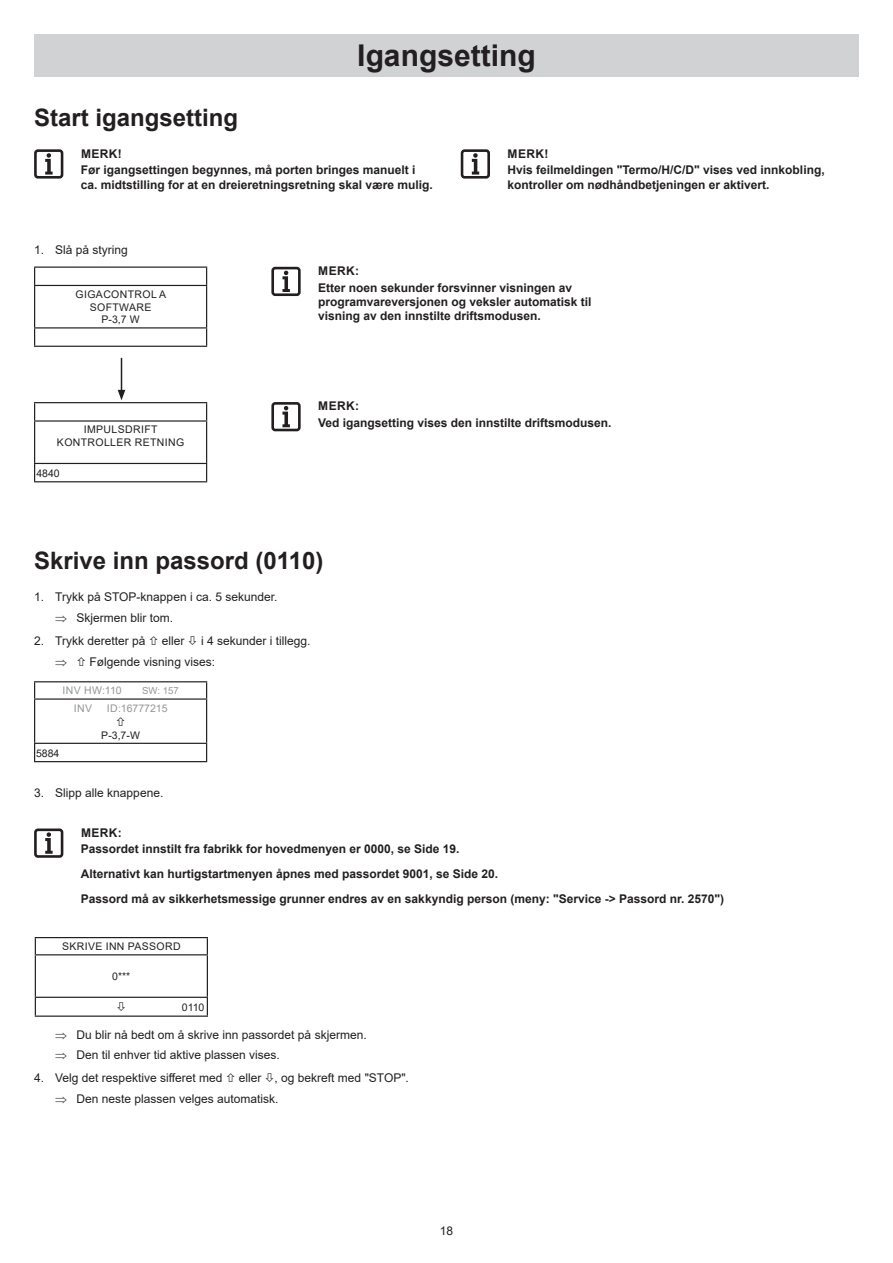
<style>
.page{position:relative;width:893px;height:1263px;background:#fff}
.page>*{position:absolute;margin:0;border:0;box-sizing:border-box;transform-origin:0 0}
.t1{font:700 30px "Arial";color:#231f20}
.t2{font:700 24px "Arial";color:#231f20}
.t3{font:700 12px/16.5px "Arial";color:#231f20}
.t4{font:12px/20.7px "Arial";color:#231f20}
.t5{font:10.5px/12.6px "Arial";letter-spacing:.035em;color:#231f20;text-align:center}
.t6{font:10.5px "Arial";color:#939598}
.t7{font:9.6px "Arial";color:#939598}
</style>
<div class="page">
<div style="left:34px;top:34px;width:825px;height:43px;background:#d1d2d4"></div>
<div style="left:34px;top:828px;width:29px;height:30px;border:3px solid #231f20;border-radius:3px"></div>
<svg style="left:45px;top:832px;width:8px;height:22px"></svg>
<hr style="left:121px;top:358px;width:1px;height:34px;background:#231f20">
<svg style="left:118px;top:390px;width:7px;height:10px"></svg>
<hr style="left:34px;top:266px;width:173px;height:2px;background:#231f20">
<svg style="left:34px;top:268px;width:1px;height:17px"></svg>
<svg style="left:206px;top:268px;width:1px;height:17px"></svg>
<hr style="left:34px;top:285px;width:173px;height:1px;background:#231f20">
<hr style="left:34px;top:286px;width:1px;height:41px;background:#231f20">
<hr style="left:206px;top:286px;width:1px;height:41px;background:#231f20">
<hr style="left:34px;top:327px;width:173px;height:1px;background:#231f20">
<svg style="left:34px;top:328px;width:1px;height:18px"></svg>
<svg style="left:206px;top:328px;width:1px;height:18px"></svg>
<hr style="left:34px;top:346px;width:173px;height:1px;background:#231f20">
<hr style="left:35px;top:937px;width:173px;height:1px;background:#231f20">
<svg style="left:35px;top:938px;width:1px;height:16px"></svg>
<svg style="left:207px;top:938px;width:1px;height:16px"></svg>
<hr style="left:35px;top:954px;width:173px;height:1px;background:#231f20">
<hr style="left:35px;top:955px;width:1px;height:42px;background:#231f20">
<hr style="left:207px;top:955px;width:1px;height:42px;background:#231f20">
<hr style="left:35px;top:997px;width:173px;height:1px;background:#231f20">
<svg style="left:35px;top:998px;width:1px;height:17px"></svg>
<svg style="left:207px;top:998px;width:1px;height:17px"></svg>
<hr style="left:35px;top:1015px;width:173px;height:2px;background:#231f20">
<div style="left:271px;top:267px;width:30px;height:29px;border:3px solid #231f20;border-radius:3px"></div>
<svg style="left:282px;top:271px;width:8px;height:21px"></svg>
<div style="left:271px;top:402px;width:30px;height:29px;border:3px solid #231f20;border-radius:3px"></div>
<svg style="left:282px;top:406px;width:8px;height:21px"></svg>
<hr style="left:34px;top:402px;width:173px;height:1px;background:#231f20">
<svg style="left:34px;top:403px;width:1px;height:17px"></svg>
<svg style="left:206px;top:403px;width:1px;height:17px"></svg>
<hr style="left:34px;top:420px;width:173px;height:2px;background:#231f20">
<hr style="left:34px;top:422px;width:1px;height:41px;background:#231f20">
<hr style="left:206px;top:422px;width:1px;height:41px;background:#231f20">
<hr style="left:34px;top:463px;width:173px;height:1px;background:#231f20">
<svg style="left:34px;top:464px;width:1px;height:17px"></svg>
<svg style="left:206px;top:464px;width:1px;height:17px"></svg>
<hr style="left:34px;top:481px;width:173px;height:1px;background:#231f20">
<div style="left:461px;top:149px;width:29px;height:30px;border:3px solid #231f20;border-radius:3px"></div>
<svg style="left:472px;top:153px;width:7px;height:22px"></svg>
<div style="left:34px;top:149px;width:29px;height:30px;border:3px solid #231f20;border-radius:3px"></div>
<svg style="left:45px;top:153px;width:8px;height:22px"></svg>
<hr style="left:34px;top:681px;width:173px;height:1px;background:#231f20">
<svg style="left:34px;top:682px;width:1px;height:16px"></svg>
<svg style="left:206px;top:682px;width:1px;height:16px"></svg>
<hr style="left:34px;top:698px;width:173px;height:2px;background:#231f20">
<hr style="left:34px;top:700px;width:1px;height:43px;background:#231f20">
<hr style="left:206px;top:700px;width:1px;height:43px;background:#231f20">
<hr style="left:34px;top:743px;width:173px;height:1px;background:#231f20">
<svg style="left:34px;top:744px;width:1px;height:17px"></svg>
<svg style="left:206px;top:744px;width:1px;height:17px"></svg>
<hr style="left:34px;top:761px;width:173px;height:1px;background:#231f20">
<h2 class="t2" style="left:34px;top:100px;width:206px">Start igangsetting</h2>
<h1 class="t1" style="left:357px;top:35px;width:180px">Igangsetting</h1>
<p class="t3" style="left:81px;top:145px;width:336px">MERK!<br>Før igangsettingen begynnes, må porten bringes manuelt i</p>
<p class="t3" style="left:81px;top:176px;width:354px">ca. midtstilling for at en dreieretningsretning skal være mulig.</p>
<p class="t4" style="left:34px;top:240px;width:95px">1. Slå på styring</p>
<p class="t3" style="left:507px;top:145px;width:319px">MERK!<br>Hvis feilmeldingen "Termo/H/C/D" vises ved innkobling,</p>
<p class="t3" style="left:507px;top:176px;width:264px">kontroller om nødhåndbetjeningen er aktivert.</p>
<p class="t5" style="left:76px;top:288px;width:92px">GIGACONTROL A<br>SOFTWARE<br>P-3,7 W</p>
<p class="t5" style="left:57px;top:423px;width:129px">IMPULSDRIFT<br>KONTROLLER RETNING</p>
<p class="t5" style="left:36px;top:467px;width:25px">4840</p>
<p class="t3" style="left:318px;top:263px;width:256px">MERK:<br>Etter noen sekunder forsvinner visningen av</p>
<p class="t3" style="left:318px;top:295px;width:275px;line-height:14.4px">programvareversjonen og veksler automatisk til visning av den innstilte driftsmodusen.</p>
<p class="t3" style="left:318px;top:398px;width:295px">MERK:<br>Ved igangsetting vises den innstilte driftsmodusen.</p>
<h2 class="t2" style="left:34px;top:544px;width:291px">Skrive inn passord (0110)</h2>
<p class="t4" style="left:55px;top:587px;width:224px;text-indent:-21px">1. Trykk på STOP-knappen i ca. 5 sekunder. ⇒ Skjermen blir tom.</p>
<p class="t4" style="left:34px;top:630px;width:113px">2. Trykk deretter på</p>
<p class="t4" style="left:162px;top:630px;width:24px">eller</p>
<p class="t4" style="left:201px;top:630px;width:111px">i 4 sekunder i tillegg.</p>
<p class="t4" style="left:90px;top:651px;width:127px">Følgende visning vises:</p>
<p class="t6" style="left:63px;top:683px;width:61px">INV HW:110</p>
<p class="t7" style="left:142px;top:684px;width:38px">SW: 157</p>
<p class="t6" style="left:74px;top:700px;width:20px">INV</p>
<p class="t6" style="left:107px;top:700px;width:62px">ID:16777215</p>
<p class="t5" style="left:101px;top:728px;width:40px">P-3,7-W</p>
<p class="t5" style="left:36px;top:747px;width:25px">5884</p>
<p class="t4" style="left:34px;top:782px;width:131px">3. Slipp alle knappene.</p>
<p class="t3" style="left:81px;top:824px;width:380px">MERK:<br>Passordet innstilt fra fabrikk for hovedmenyen er 0000, se Side 19.</p>
<p class="t3" style="left:81px;top:862px;width:645px;line-height:25px">Alternativt kan hurtigstartmenyen åpnes med passordet 9001, se Side 20.<br>Passord må av sikkerhetsmessige grunner endres av en sakkyndig person (meny: "Service -&gt; Passord nr. 2570")</p>
<p class="t5" style="left:62px;top:940px;width:120px">SKRIVE INN PASSORD</p>
<p class="t5" style="left:112px;top:970px;width:20px">0***</p>
<p class="t5" style="left:182px;top:1001px;width:24px">0110</p>
<p class="t4" style="left:55px;top:1024px;width:313px">⇒ Du blir nå bedt om å skrive inn passordet på skjermen. ⇒ Den til enhver tid aktive plassen vises.</p>
<p class="t4" style="left:34px;top:1068px;width:190px">4. Velg det respektive sifferet med</p>
<p class="t4" style="left:55px;top:1068px;width:355px;text-indent:184px">eller , og bekreft med "STOP". ⇒ Den neste plassen velges automatisk.</p>
<p class="t4" style="left:440px;top:1221px;width:15px">18</p>
</div>
